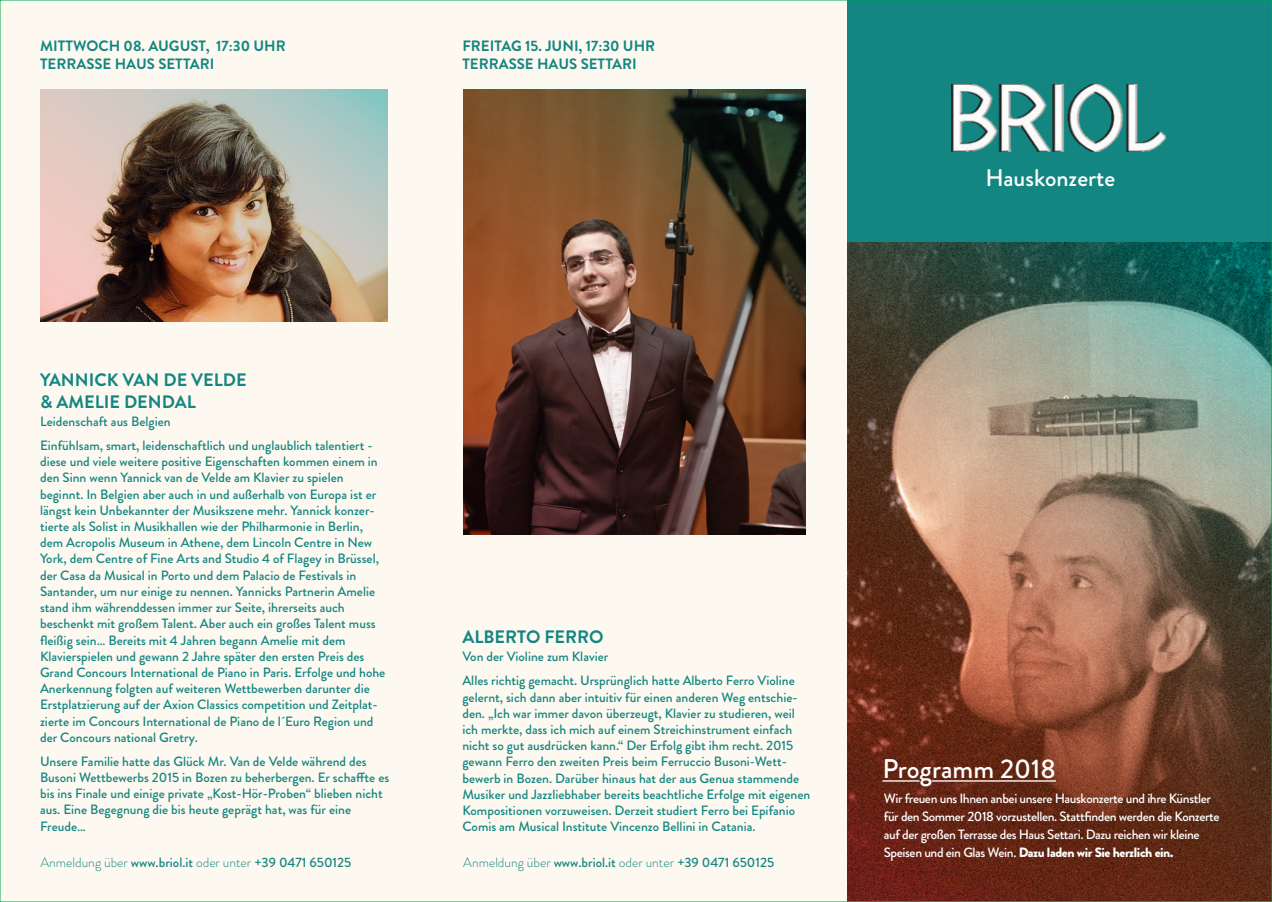
<style>
.page{position:relative;width:1272px;height:902px;background:#fff}
.page>*{position:absolute;margin:0;border:0;box-sizing:border-box;transform-origin:0 0}
.t1{font:500 27px "Brandon Grotesque";color:#fff}
.t2{font:500 24px "Brandon Grotesque";color:#fff}
.t3{font:700 18px/21.6px "Brandon Grotesque";color:#138682}
.t4{font:700 15px/18px "Brandon Grotesque";color:#138682}
.t5{font:500 13.5px/16.2px "Brandon Grotesque";color:#138682}
.t6{font:500 13.5px/18px "Brandon Grotesque";letter-spacing:-.03em;color:#fff}
.s1{font-weight:300}
.s2{font-weight:900}
</style>
<div class="page">
<div style="left:846px;top:0;width:425px;height:901px;background:#138682"></div>
<img style="left:846px;top:242px;width:423px;height:657px">
<img style="left:951px;top:85px;width:214px;height:66px">
<hr style="left:882px;top:780px;width:37px;height:1px;background:#fff">
<hr style="left:932px;top:780px;width:123px;height:1px;background:#fff">
<div style="left:0;top:0;width:846px;height:901px;background:#fef9f0"></div>
<img style="left:40px;top:90px;width:347px;height:231px">
<img style="left:463px;top:89px;width:343px;height:446px">
<p class="t4" style="left:40px;top:37px;width:247px">MITTWOCH 08. AUGUST, 17:30 UHR<br>TERRASSE HAUS SETTARI</p>
<p class="t4" style="left:462px;top:37px;width:194px">FREITAG 15. JUNI, 17:30 UHR<br>TERRASSE HAUS SETTARI</p>
<h2 class="t2" style="left:985px;top:161px;width:131px">Hauskonzerte</h2>
<h3 class="t3" style="left:40px;top:369px;width:208px">YANNICK VAN DE VELDE &amp; AMELIE DENDAL</h3>
<p class="t5" style="left:40px;top:409px;width:334px;line-height:24px">Leidenschaft aus Belgien<br>Einfühlsam, smart, leidenschaftlich und unglaublich talentiert -</p>
<p class="t5" style="left:40px;top:453px;width:347px">diese und viele weitere positive Eigenschaften kommen einem in den Sinn wenn Yannick van de Velde am Klavier zu spielen beginnt. In Belgien aber auch in und außerhalb von Europa ist er längst kein Unbekannter der Musikszene mehr. Yannick konzer&shy;tierte als Solist in Musikhallen wie der Philharmonie in Berlin, dem Acropolis Museum in Athene, dem Lincoln Centre in New York, dem Centre of Fine Arts and Studio 4 of Flagey in Brüssel, der Casa da Musical in Porto und dem Palacio de Festivals in Santander, um nur einige zu nennen. Yannicks Partnerin Amelie stand ihm währenddessen immer zur Seite, ihrerseits auch beschenkt mit großem Talent. Aber auch ein großes Talent muss fleißig sein… Bereits mit 4 Jahren begann Amelie mit dem Klavierspielen und gewann 2 Jahre später den ersten Preis des Grand Concours International de Piano in Paris. Erfolge und hohe Anerkennung folgten auf weiteren Wettbewerben darunter die Erstplatzierung auf der Axion Classics competition und Zeitplat&shy;zierte im Concours International de Piano de l´Euro Region und der Concours national Gretry.</p>
<p class="t5" style="left:40px;top:753px;width:351px">Unsere Familie hatte das Glück Mr. Van de Velde während des Busoni Wettbewerbs 2015 in Bozen zu beherbergen. Er schaffte es bis ins Finale und einige private „Kost-Hör-Proben“ blieben nicht aus. Eine Begegnung die bis heute geprägt hat, was für eine Freude…</p>
<p class="t5" style="left:40px;top:854px;width:312px"><span class="s1">Anmeldung über</span> www.briol.it <span class="s1">oder unter</span> +39 0471 650125</p>
<p class="t5" style="left:463px;top:854px;width:312px"><span class="s1">Anmeldung über</span> www.briol.it <span class="s1">oder unter</span> +39 0471 650125</p>
<h3 class="t3" style="left:462px;top:626px;width:143px">ALBERTO FERRO</h3>
<p class="t5" style="left:462px;top:645px;width:334px;line-height:24px">Von der Violine zum Klavier<br>Alles richtig gemacht. Ursprünglich hatte Alberto Ferro Violine</p>
<p class="t5" style="left:462px;top:689px;width:349px">gelernt, sich dann aber intuitiv für einen anderen Weg entschie&shy;den. „Ich war immer davon überzeugt, Klavier zu studieren, weil ich merkte, dass ich mich auf einem Streichinstrument einfach nicht so gut ausdrücken kann.“ Der Erfolg gibt ihm recht. 2015 gewann Ferro den zweiten Preis beim Ferruccio Busoni-Wett&shy;bewerb in Bozen. Darüber hinaus hat der aus Genua stammende Musiker und Jazzliebhaber bereits beachtliche Erfolge mit eigenen Kompositionen vorzuweisen. Derzeit studiert Ferro bei Epifanio Comis am Musical Institute Vincenzo Bellini in Catania.</p>
<h1 class="t1" style="left:882px;top:750px;width:175px">Programm 2018</h1>
<p class="t6" style="left:883px;top:789px;width:337px">Wir freuen uns Ihnen anbei unsere Hauskonzerte und ihre Künstler für den Sommer 2018 vorzustellen. Stattfinden werden die Konzerte auf der großen Terrasse des Haus Settari. Dazu reichen wir kleine Speisen und ein Glas Wein. <span class="s2">Dazu laden wir Sie herzlich ein.</span></p>
</div>
